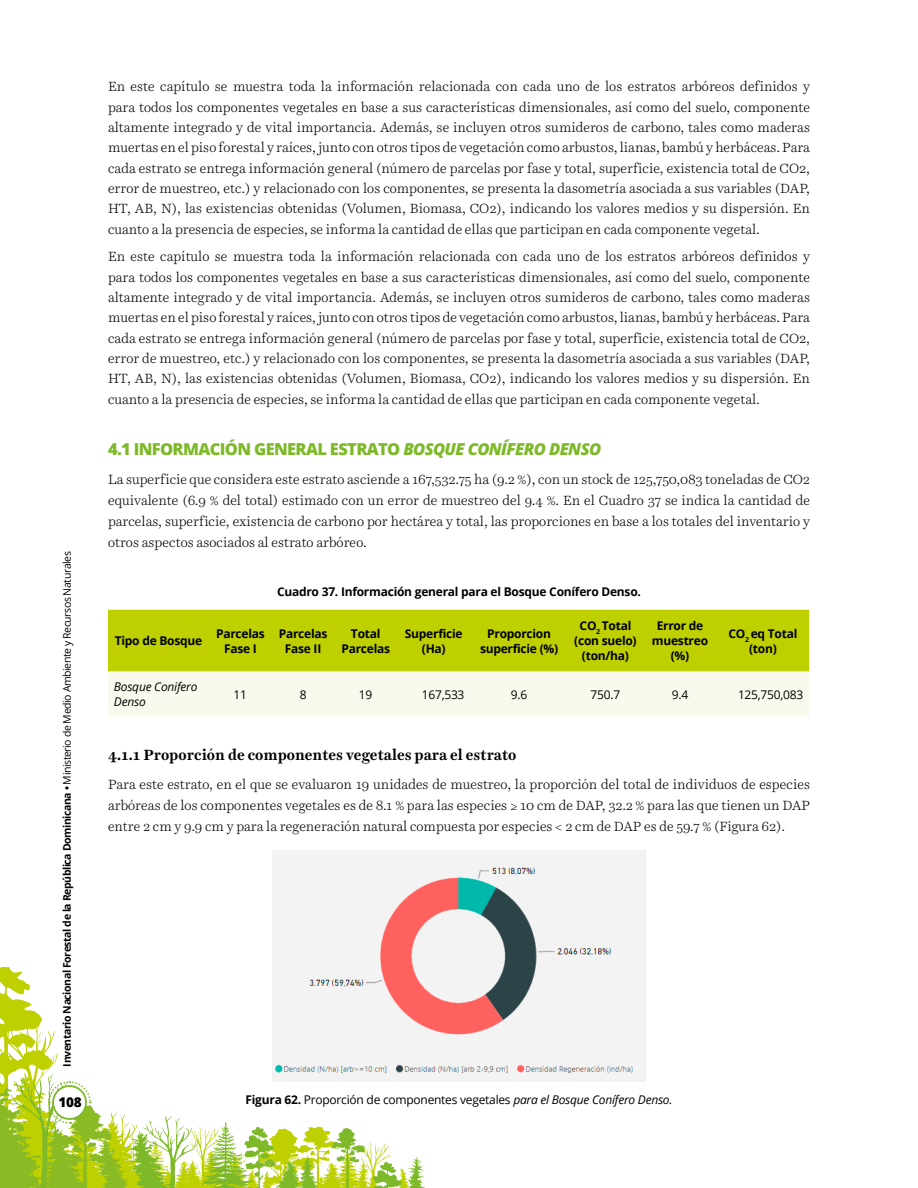
<style>
.page{position:relative;width:918px;height:1188px;background:#fff}
.page>*{position:absolute;margin:0;border:0;box-sizing:border-box;transform-origin:0 0}
.t1{font:800 16.5px "Open Sans";letter-spacing:-.04em;color:#7db928}
.t2{font:700 15px "Harriet Text";color:#000}
.t3{font:300 13.5px/20.2px "Harriet Text";color:#000;text-align:justify}
.t4{font:800 13.5px "Open Sans";color:#000}
.t5{font:700 12px/15px "Open Sans";letter-spacing:-.02em;color:#000;text-align:center}
.t6{font:12px "Open Sans";letter-spacing:-.02em;color:#000}
.t7{font:italic 12px/15px "Open Sans";letter-spacing:-.02em;color:#000}
.t8{font:700 10.5px "Open Sans";letter-spacing:-.04em;color:#000}
.s1{font-weight:400}
.s2{font-style:italic}
.s3{font-weight:700}
</style>
<div class="page">
<svg style="left:0;top:966px;width:425px;height:222px"></svg>
<svg style="left:108px;top:610px;width:701px;height:107px;background:#d7e165"></svg>
<img style="left:273px;top:851px;width:372px;height:231px">
<p class="t8" style="left:59px;top:1066px;width:517px;rotate:-90deg">Inventario Nacional Forestal de la República Dominicana • <span class="s1">Ministerio de Medio Ambiente y Recursos Naturales</span></p>
<p class="t4" style="left:59px;top:1092px;width:25px">108</p>
<p class="t3" style="left:108px;top:76px;width:704px">En este capítulo se muestra toda la información relacionada con cada uno de los estratos arbóreos definidos y para todos los componentes vegetales en base a sus características dimensionales, así como del suelo, componente altamente integrado y de vital importancia. Además, se incluyen otros sumideros de carbono, tales como maderas muertas en el piso forestal y raíces, junto con otros tipos de vegetación como arbustos, lianas, bambú y herbáceas. Para cada estrato se entrega información general (número de parcelas por fase y total, superficie, existencia total de CO2, error de muestreo, etc.) y relacionado con los componentes, se presenta la dasometría asociada a sus variables (DAP, HT, AB, N), las existencias obtenidas (Volumen, Biomasa, CO2), indicando los valores medios y su dispersión. En cuanto a la presencia de especies, se informa la cantidad de ellas que participan en cada componente vegetal.</p>
<p class="t3" style="left:108px;top:246px;width:704px">En este capítulo se muestra toda la información relacionada con cada uno de los estratos arbóreos definidos y para todos los componentes vegetales en base a sus características dimensionales, así como del suelo, componente altamente integrado y de vital importancia. Además, se incluyen otros sumideros de carbono, tales como maderas muertas en el piso forestal y raíces, junto con otros tipos de vegetación como arbustos, lianas, bambú y herbáceas. Para cada estrato se entrega información general (número de parcelas por fase y total, superficie, existencia total de CO2, error de muestreo, etc.) y relacionado con los componentes, se presenta la dasometría asociada a sus variables (DAP, HT, AB, N), las existencias obtenidas (Volumen, Biomasa, CO2), indicando los valores medios y su dispersión. En cuanto a la presencia de especies, se informa la cantidad de ellas que participan en cada componente vegetal.</p>
<p class="t1" style="left:108px;top:437px;width:495px">4.1 INFORMACIÓN GENERAL ESTRATO <span class="s2">BOSQUE CONÍFERO DENSO</span></p>
<p class="t3" style="left:108px;top:468px;width:704px;line-height:21px">La superficie que considera este estrato asciende a 167,532.75 ha (9.2 %), con un stock de 125,750,083 toneladas de CO2 equivalente (6.9 % del total) estimado con un error de muestreo del 9.4 %. En el Cuadro 37 se indica la cantidad de parcelas, superficie, existencia de carbono por hectárea y total, las proporciones en base a los totales del inventario y otros aspectos asociados al estrato arbóreo.</p>
<p class="t5" style="left:277px;top:584px;width:365px">Cuadro 37. Información general para el Bosque Conífero Denso.</p>
<p class="t5" style="left:115px;top:633px;width:89px">Tipo de Bosque</p>
<p class="t5" style="left:216px;top:626px;width:50px">Parcelas<br>Fase I</p>
<p class="t5" style="left:279px;top:626px;width:50px">Parcelas<br>Fase II</p>
<p class="t5" style="left:341px;top:626px;width:50px">Total<br>Parcelas</p>
<p class="t5" style="left:405px;top:626px;width:59px">Superficie (Ha)</p>
<p class="t5" style="left:480px;top:626px;width:80px">Proporcion superficie (%)</p>
<p class="t5" style="left:574px;top:618px;width:64px">CO<sub>2</sub> Total (con suelo) (ton/ha)</p>
<p class="t5" style="left:652px;top:618px;width:58px">Error de muestreo (%)</p>
<p class="t5" style="left:729px;top:626px;width:70px">CO<sub>2</sub> eq Total (ton)</p>
<p class="t7" style="left:114px;top:679px;width:85px">Bosque Conifero<br>Denso</p>
<p class="t6" style="left:234px;top:686px;width:15px">11</p>
<p class="t6" style="left:300px;top:686px;width:8px">8</p>
<p class="t6" style="left:359px;top:686px;width:15px">19</p>
<p class="t6" style="left:422px;top:686px;width:44px">167,533</p>
<p class="t6" style="left:511px;top:686px;width:18px">9.6</p>
<p class="t6" style="left:591px;top:686px;width:31px">750.7</p>
<p class="t6" style="left:672px;top:686px;width:18px">9.4</p>
<p class="t6" style="left:738px;top:686px;width:67px">125,750,083</p>
<p class="t2" style="left:108px;top:744px;width:410px">4.1.1 Proporción de componentes vegetales para el estrato</p>
<p class="t3" style="left:108px;top:773px;width:704px;line-height:21px">Para este estrato, en el que se evaluaron 19 unidades de muestreo, la proporción del total de individuos de especies arbóreas de los componentes vegetales es de 8.1 % para las especies ≥ 10 cm de DAP, 32.2 % para las que tienen un DAP entre 2 cm y 9.9 cm y para la regeneración natural compuesta por especies &lt; 2 cm de DAP es de 59.7 % (Figura 62).</p>
<p class="t6" style="left:246px;top:1092px;width:428px"><span class="s3">Figura 62.</span> Proporción de componentes vegetales <span class="s2">para el Bosque Conífero Denso.</span></p>
</div>
